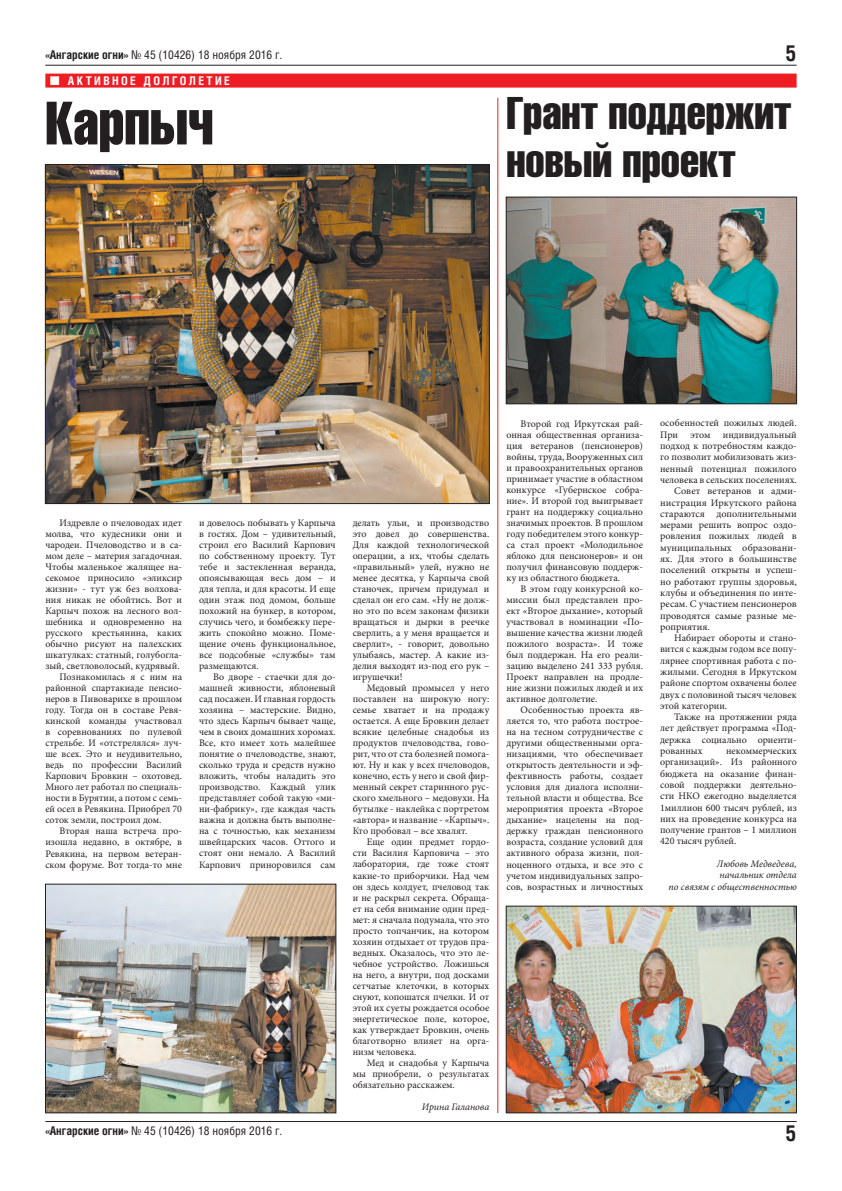
<style>
.page{position:relative;width:842px;height:1191px;background:#fff}
.page>*{position:absolute;margin:0;border:0;box-sizing:border-box;transform-origin:0 0}
.Заголовок_2{font:60px "Helios Compressed";color:#231f20}
.Заголовок_3{font:45px/48px "Helios Compressed";color:#231f20}
.t1{font:700 22px "Helios Cond";color:#231f20}
.t2{font:12px "Helios Cond";color:#231f20}
.t3{font:700 12px "Helios Cond";letter-spacing:.2em;color:#fff}
.Основной{font:10px/11px "Minion Pro";color:#231f20;text-align:justify}
.Подпись{font:italic 10px "Minion Pro";color:#231f20}
.s1{font-weight:700}
</style>
<div class="page">
<hr style="left:45px;top:65px;width:752px;height:1px;background:#231f20">
<hr style="left:45px;top:1121px;width:752px;height:1px;background:#231f20">
<div style="left:45px;top:74px;width:752px;height:14px;background:#ee1d23"></div>
<img style="left:47px;top:166px;width:440px;height:336px">
<div style="left:45px;top:164px;width:444px;height:340px;border:1px solid #231f20"></div>
<img style="left:47px;top:886px;width:287px;height:225px">
<div style="left:45px;top:884px;width:291px;height:229px;border:1px solid #231f20"></div>
<hr style="left:497px;top:98px;width:1px;height:1015px;background:#ee1d23">
<img style="left:508px;top:199px;width:287px;height:203px">
<div style="left:506px;top:197px;width:291px;height:207px;border:1px solid #231f20"></div>
<img style="left:508px;top:908px;width:287px;height:203px">
<div style="left:506px;top:906px;width:291px;height:207px;border:1px solid #231f20"></div>
<p class="t2" style="left:45px;top:48px;width:239px"><span class="s1">«Ангарские огни»</span> № 45 (10426) 18 ноября 2016 г.</p>
<p class="t3" style="left:68px;top:73px;width:163px">АКТИВНОЕ ДОЛГОЛЕТИЕ</p>
<p class="Заголовок_2" style="left:45px;top:88px;width:170px">Карпыч</p>
<h3 class="t1" style="left:786px;top:40px;width:12px">5</h3>
<p class="Заголовок_3" style="left:506px;top:88px;width:287px">Грант поддержит новый проект</p>
<p class="Основной" style="left:45px;top:517px;width:138px;text-indent:14px">Издревле о пчеловодах идет молва, что кудесники они и чародеи. Пчеловодство и в са&shy;мом деле – материя загадочная.<br>Чтобы маленькое жалящее на&shy;секомое приносило «эликсир жизни» - тут уж без волхова&shy;ния никак не обойтись. Вот и Карпыч похож на лесного вол&shy;шебника и одновременно на русского крестьянина, каких обычно рисуют на палехских шкатулках: статный, голубогла&shy;зый, светловолосый, кудрявый.</p>
<p class="Основной" style="left:45px;top:671px;width:138px;text-indent:14px">Познакомилась я с ним на районной спартакиаде пенсио&shy;неров в Пивоварихе в прошлом году. Тогда он в составе Ревя&shy;кинской команды участвовал в соревнованиях по пулевой стрельбе. И «отстрелялся» луч&shy;ше всех. Это и неудивительно, ведь по профессии Василий Карпович Бровкин – охотовед.<br>Много лет работал по специаль&shy;ности в Бурятии, а потом с семь&shy;ей осел в Ревякина. Приобрел 70 соток земли, построил дом.</p>
<p class="Основной" style="left:45px;top:826px;width:138px;text-indent:14px">Вторая наша встреча про&shy;изошла недавно, в октябре, в Ревякина, на первом ветеран&shy;ском форуме. Вот тогда-то мне</p>
<p class="Основной" style="left:199px;top:517px;width:138px">и довелось побывать у Карпыча в гостях. Дом – удивительный, строил его Василий Карпович по собственному проекту. Тут тебе и застекленная веранда, опоясывающая весь дом – и для тепла, и для красоты. И еще один этаж под домом, больше похожий на бункер, в котором, случись чего, и бомбежку пере&shy;жить спокойно можно. Поме&shy;щение очень функциональное, все подсобные «службы» там размещаются.</p>
<p class="Основной" style="left:199px;top:671px;width:138px;text-indent:14px">Во дворе - стаечки для до&shy;машней живности, яблоневый сад посажен. И главная гордость хозяина – мастерские. Видно, что здесь Карпыч бывает чаще, чем в своих домашних хоромах.<br>Все, кто имеет хоть малейшее понятие о пчеловодстве, знают, сколько труда и средств нужно вложить, чтобы наладить это производство. Каждый улик представляет собой такую «ми&shy;ни-фабрику», где каждая часть важна и должна быть выполне&shy;на с точностью, как механизм швейцарских часов. Оттого и стоят они немало. А Василий Карпович приноровился сам</p>
<p class="t2" style="left:45px;top:1123px;width:239px"><span class="s1">«Ангарские огни»</span> № 45 (10426) 18 ноября 2016 г.</p>
<p class="Основной" style="left:353px;top:517px;width:138px">делать ульи, и производство это довел до совершенства.<br>Для каждой технологической операции, а их, чтобы сделать «правильный» улей, нужно не менее десятка, у Карпыча свой станочек, причем придумал и сделал он его сам. «Ну не долж&shy;но это по всем законам физики вращаться и дырки в реечке сверлить, а у меня вращается и сверлит», - говорит, довольно улыбаясь, мастер. А какие из&shy;делия выходят из-под его рук – игрушечки!</p>
<p class="Основной" style="left:353px;top:682px;width:138px;text-indent:14px">Медовый промысел у него поставлен на широкую ногу: семье хватает и на продажу остается. А еще Бровкин делает всякие целебные снадобья из продуктов пчеловодства, гово&shy;рит, что от ста болезней помога&shy;ют. Ну и как у всех пчеловодов, конечно, есть у него и свой фир&shy;менный секрет старинного рус&shy;ского хмельного – медовухи. На бутылке - наклейка с портретом «автора» и название - «Карпыч».<br>Кто пробовал – все хвалят.</p>
<p class="Основной" style="left:353px;top:836px;width:138px;text-indent:14px">Еще один предмет гордо&shy;сти Василия Карповича – это лаборатория, где тоже стоят какие-то приборчики. Над чем он здесь колдует, пчеловод так и не раскрыл секрета. Обраща&shy;ет на себя внимание один пред&shy;мет: я сначала подумала, что это просто топчанчик, на котором хозяин отдыхает от трудов пра&shy;ведных. Оказалось, что это ле&shy;чебное устройство. Ложишься на него, а внутри, под досками сетчатые клеточки, в которых снуют, копошатся пчелки. И от этой их суеты рождается особое энергетическое поле, которое, как утверждает Бровкин, очень благотворно влияет на орга&shy;низм человека.</p>
<p class="Основной" style="left:353px;top:1057px;width:138px;text-indent:14px">Мед и снадобья у Карпыча мы приобрели, о результатах обязательно расскажем.</p>
<p class="Подпись" style="left:422px;top:1100px;width:69px">Ирина Галанова</p>
<p class="Основной" style="left:506px;top:418px;width:138px;text-indent:14px">Второй год Иркутская рай&shy;онная общественная организа&shy;ция ветеранов (пенсионеров) войны, труда, Вооруженных сил и правоохранительных органов принимает участие в областном конкурсе «Губернское собра&shy;ние». И второй год выигрывает грант на поддержку социально значимых проектов. В прошлом году победителем этого конкур&shy;са стал проект «Молодильное яблоко для пенсионеров» и он получил финансовую поддерж&shy;ку из областного бюджета.</p>
<p class="Основной" style="left:506px;top:583px;width:138px;text-indent:14px">В этом году конкурсной ко&shy;миссии был представлен про&shy;ект «Второе дыхание», который участвовал в номинации «По&shy;вышение качества жизни людей пожилого возраста». И тоже был поддержан. На его реали&shy;зацию выделено 241 333 рубля.<br>Проект направлен на продле&shy;ние жизни пожилых людей и их активное долголетие.</p>
<p class="Основной" style="left:506px;top:704px;width:138px;text-indent:14px">Особенностью проекта яв&shy;ляется то, что работа построе&shy;на на тесном сотрудничестве с другими общественными орга&shy;низациями, что обеспечивает открытость деятельности и эф&shy;фективность работы, создает условия для диалога исполни&shy;тельной власти и общества. Все мероприятия проекта «Второе дыхание» нацелены на под&shy;держку граждан пенсионного возраста, создание условий для активного образа жизни, пол&shy;ноценного отдыха, и все это с учетом индивидуальных запро&shy;сов, возрастных и личностных</p>
<p class="Основной" style="left:660px;top:418px;width:138px;line-height:11.3px">особенностей пожилых людей.<br>При этом индивидуальный подход к потребностям каждо&shy;го позволит мобилизовать жиз&shy;ненный потенциал пожилого человека в сельских поселениях.</p>
<p class="Основной" style="left:660px;top:485px;width:138px;line-height:11.3px;text-indent:14px">Совет ветеранов и адми&shy;нистрация Иркутского района стараются дополнительными мерами решить вопрос оздо&shy;ровления пожилых людей в муниципальных образовани&shy;ях. Для этого в большинстве поселений открыты и успеш&shy;но работают группы здоровья, клубы и объединения по инте&shy;ресам. С участием пенсионеров проводятся самые разные ме&shy;роприятия.</p>
<p class="Основной" style="left:660px;top:632px;width:138px;line-height:11.3px;text-indent:14px">Набирает обороты и стано&shy;вится с каждым годом все попу&shy;лярнее спортивная работа с по&shy;жилыми. Сегодня в Иркутском районе спортом охвачены более двух с половиной тысяч человек этой категории.</p>
<p class="Основной" style="left:660px;top:711px;width:138px;line-height:11.3px;text-indent:14px">Также на протяжении ряда лет действует программа «Под&shy;держка социально ориенти&shy;рованных</p>
<p class="Основной" style="left:660px;top:745px;width:138px;line-height:11.3px;text-indent:66px">некоммерческих организаций». Из районного бюджета на оказание финан&shy;совой поддержки деятельно&shy;сти НКО ежегодно выделяется 1миллион 600 тысяч рублей, из них на проведение конкурса на получение грантов – 1 миллион 420 тысяч рублей.</p>
<p class="Подпись" style="left:717px;top:857px;width:81px">Любовь Медведева,</p>
<p class="Подпись" style="left:719px;top:868px;width:79px">начальник отдела</p>
<p class="Подпись" style="left:669px;top:879px;width:130px">по связям с общественностью</p>
<h3 class="t1" style="left:786px;top:1120px;width:12px">5</h3>
</div>
